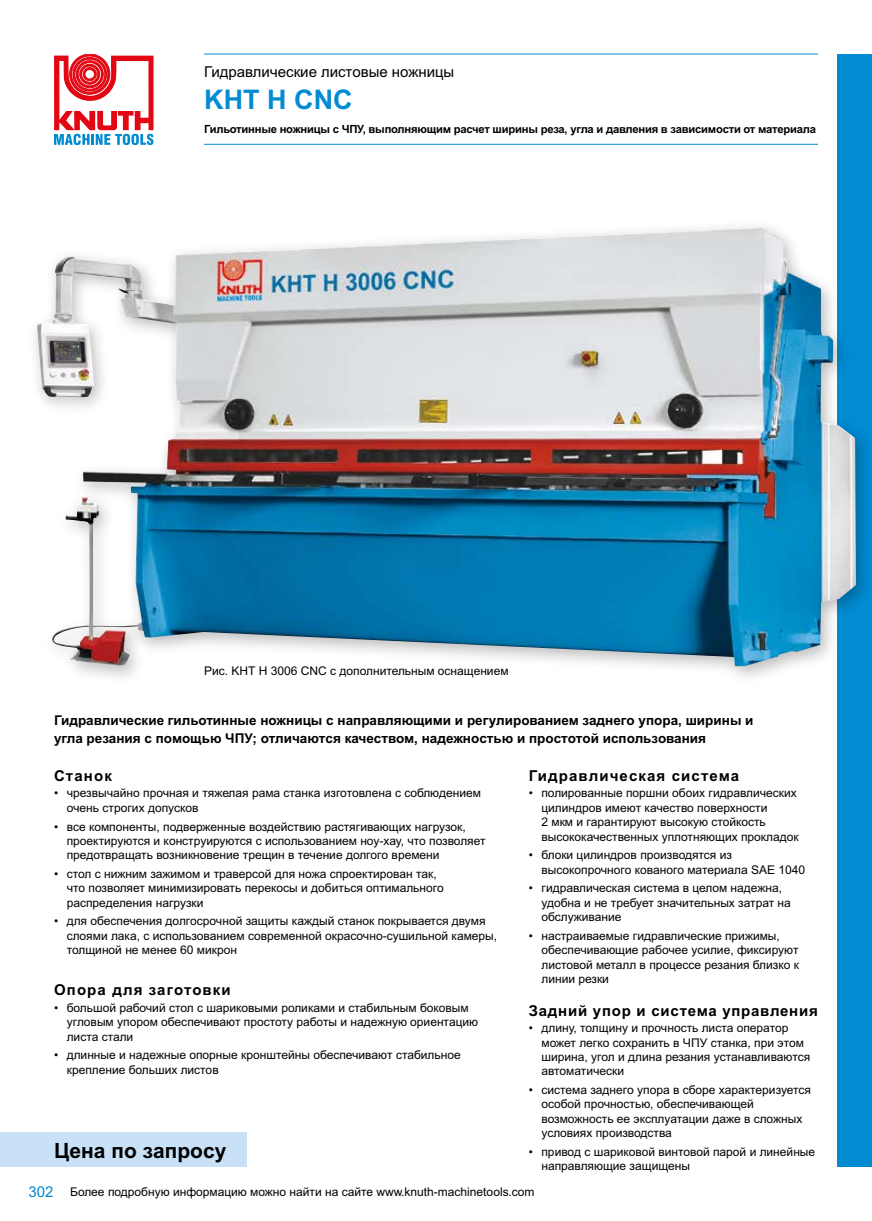
<style>
.page{position:relative;width:872px;height:1221px;background:#fff}
.page>*{position:absolute;margin:0;border:0;box-sizing:border-box;transform-origin:0 0}
.Headline_2{font:700 27px "Arial MT Pro";color:#008bd2}
.Preis_zentriert{font:700 21px "Arial MT Pro Cyr";color:#000}
.t1{font:700 15px "Arial MT Pro Cyr";letter-spacing:.075em;color:#000}
.Headline_1_CYR{font:15px "Arial MT Pro Cyr";color:#000}
.t2{font:700 15px "Arial MT Pro Cyr";letter-spacing:.05em;color:#000}
.Seitenzahl{font:15px "Arial MT Pro";color:#008bd2}
.t3{font:700 13.5px/18px "Arial MT Pro Cyr";color:#000}
.Grundtext_Bullets_ZA{font:12px/14.4px "Arial MT Pro Cyr";color:#000}
.Grundtext_CYR{font:12px "Arial MT Pro Cyr";color:#000}
.Bildunterschriften_C{font:12px "Arial MT Pro Cyr";color:#000}
.Headline_3_CYR{font:700 11.25px "Arial MT Pro Cyr";letter-spacing:-.02em;color:#000}
</style>
<div class="page">
<svg style="left:54px;top:54px;width:99px;height:91px"></svg>
<div style="left:838px;top:54px;width:34px;height:1112px;background:#008bd2"></div>
<div style="left:27px;top:218px;width:845px;height:468px;background:#000;opacity:.26"></div>
<img style="left:36px;top:228px;width:722px;height:439px">
<hr style="left:204px;top:54px;width:614px;height:1px;background:#008bd2">
<hr style="left:204px;top:144px;width:614px;height:1px;background:#008bd2">
<div style="left:0;top:1132px;width:247px;height:34px;background:#c8e1f6"></div>
<p class="Headline_1_CYR" style="left:204px;top:63px;width:252px">Гидравлические листовые ножницы</p>
<p class="Headline_2" style="left:204px;top:84px;width:150px">KHT H CNC</p>
<p class="Headline_3_CYR" style="left:204px;top:122px;width:613px">Гильотинные ножницы с ЧПУ, выполняющим расчет ширины реза, угла и давления в зависимости от материала</p>
<p class="Bildunterschriften_C" style="left:204px;top:663px;width:306px">Рис. KHT H 3006 CNC с дополнительным оснащением</p>
<p class="t3" style="left:54px;top:711px;width:701px">Гидравлические гильотинные ножницы с направляющими и регулированием заднего упора, ширины и угла резания с помощью ЧПУ; отличаются качеством, надежностью и простотой использования</p>
<p class="t1" style="left:54px;top:766px;width:59px">Станок</p>
<p class="Grundtext_Bullets_ZA" style="left:67px;top:786px;width:416px;text-indent:-13px">• чрезвычайно прочная и тяжелая рама станка изготовлена с соблюдением очень строгих допусков</p>
<p class="Grundtext_Bullets_ZA" style="left:67px;top:819px;width:420px;text-indent:-13px">• все компоненты, подверженные воздействию растягивающих нагрузок, проектируются и конструируются с использованием ноу-хау, что позволяет предотвращать возникновение трещин в течение долгого времени</p>
<p class="Grundtext_Bullets_ZA" style="left:67px;top:867px;width:378px;text-indent:-13px">• стол с нижним зажимом и траверсой для ножа спроектирован так, что позволяет минимизировать перекосы и добиться оптимального распределения нагрузки</p>
<p class="Grundtext_Bullets_ZA" style="left:67px;top:914px;width:432px;text-indent:-13px">• для обеспечения долгосрочной защиты каждый станок покрывается двумя слоями лака, с использованием современной окрасочно-сушильной камеры, толщиной не менее 60 микрон</p>
<p class="t1" style="left:54px;top:981px;width:178px">Опора для заготовки</p>
<p class="Grundtext_Bullets_ZA" style="left:67px;top:1000px;width:413px;text-indent:-13px">• большой рабочий стол с шариковыми роликами и стабильным боковым угловым упором обеспечивают простоту работы и надежную ориентацию листа стали</p>
<p class="Grundtext_Bullets_ZA" style="left:67px;top:1048px;width:395px;text-indent:-13px">• длинные и надежные опорные кронштейны обеспечивают стабильное крепление больших листов</p>
<p class="t1" style="left:529px;top:766px;width:212px">Гидравлическая система</p>
<p class="Grundtext_Bullets_ZA" style="left:541px;top:786px;width:259px;text-indent:-13px">• полированные поршни обоих гидравлических цилиндров имеют качество поверхности<br>2 мкм и гарантируют высокую стойкость высококачественных уплотняющих прокладок</p>
<p class="Grundtext_Bullets_ZA" style="left:541px;top:848px;width:265px;text-indent:-13px">• блоки цилиндров производятся из высокопрочного кованого материала SAE 1040</p>
<p class="Grundtext_Bullets_ZA" style="left:541px;top:881px;width:251px;text-indent:-13px">• гидравлическая система в целом надежна, удобна и не требует значительных затрат на обслуживание</p>
<p class="Grundtext_Bullets_ZA" style="left:541px;top:929px;width:259px;text-indent:-13px">• настраиваемые гидравлические прижимы, обеспечивающие рабочее усилие, фиксируют листовой металл в процессе резания близко к линии резки</p>
<p class="t2" style="left:529px;top:1001px;width:290px">Задний упор и система управления</p>
<p class="Grundtext_Bullets_ZA" style="left:541px;top:1021px;width:270px;text-indent:-13px">• длину, толщину и прочность листа оператор может легко сохранить в ЧПУ станка, при этом ширина, угол и длина резания устанавливаются автоматически</p>
<p class="Grundtext_Bullets_ZA" style="left:541px;top:1083px;width:271px;text-indent:-13px">• система заднего упора в сборе характеризуется особой прочностью, обеспечивающей возможность ее эксплуатации даже в сложных условиях производства</p>
<p class="Grundtext_Bullets_ZA" style="left:541px;top:1144px;width:275px;text-indent:-13px">• привод с шариковой винтовой парой и линейные направляющие защищены</p>
<p class="Preis_zentriert" style="left:54px;top:1138px;width:174px">Цена по запросу</p>
<p class="Grundtext_CYR" style="left:70px;top:1184px;width:466px">Более подробную информацию можно найти на сайте www.knuth-machinetools.com</p>
<p class="Seitenzahl" style="left:28px;top:1182px;width:27px">302</p>
</div>
